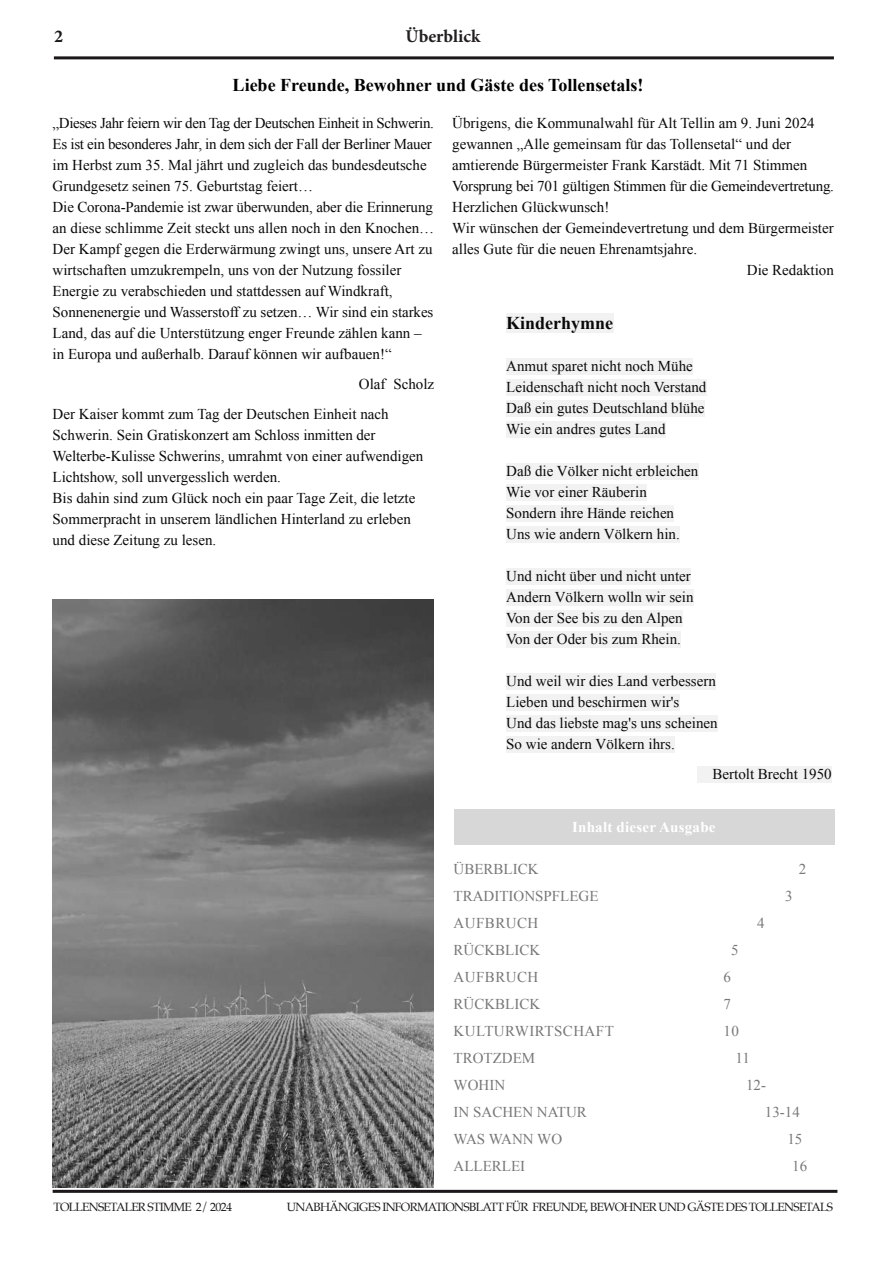
<style>
.page{position:relative;width:893px;height:1263px;background:#fff}
.page>*{position:absolute;margin:0;border:0;box-sizing:border-box;transform-origin:0 0}
.t1{font:700 18px "Times New Roman";color:#000}
.t2{font:700 18px "Times New Roman";color:#09090a}
.t3{font:700 18px "Minion Pro";color:#231f20}
.t4{font:700 18px "Minion Pro";color:#1b171a}
.t5{font:15px/21px "Times New Roman";color:#09090a}
.t6{font:15px "Times New Roman";color:rgb(77 77 77/.76)}
.t7{font:15px "Times New Roman";letter-spacing:.03em;color:rgb(77 77 77/.76)}
.t8{font:700 15px "Times New Roman";letter-spacing:.015em;color:#fff}
.t9{font:12px "Palatino";letter-spacing:-.055em;color:#1b171a}
</style>
<div class="page">
<hr style="left:54px;top:56px;width:780px;height:3px;background:#1b171a">
<hr style="left:53px;top:1190px;width:784px;height:3px;background:#1b171a">
<div style="left:506px;top:313px;width:107px;height:20px;background:#f2f2f2"></div>
<div style="left:506px;top:358px;width:187px;height:16px;background:#f2f2f2"></div>
<div style="left:506px;top:379px;width:200px;height:16px;background:#f2f2f2"></div>
<div style="left:506px;top:400px;width:199px;height:16px;background:#f2f2f2"></div>
<div style="left:506px;top:421px;width:160px;height:16px;background:#f2f2f2"></div>
<div style="left:506px;top:463px;width:192px;height:16px;background:#f2f2f2"></div>
<div style="left:506px;top:484px;width:141px;height:16px;background:#f2f2f2"></div>
<div style="left:506px;top:505px;width:168px;height:16px;background:#f2f2f2"></div>
<div style="left:506px;top:526px;width:174px;height:16px;background:#f2f2f2"></div>
<div style="left:506px;top:568px;width:185px;height:16px;background:#f2f2f2"></div>
<div style="left:506px;top:589px;width:187px;height:16px;background:#f2f2f2"></div>
<div style="left:506px;top:610px;width:177px;height:16px;background:#f2f2f2"></div>
<div style="left:506px;top:631px;width:175px;height:16px;background:#f2f2f2"></div>
<div style="left:506px;top:673px;width:210px;height:16px;background:#f2f2f2"></div>
<div style="left:506px;top:694px;width:173px;height:16px;background:#f2f2f2"></div>
<div style="left:506px;top:715px;width:212px;height:16px;background:#f2f2f2"></div>
<div style="left:506px;top:736px;width:169px;height:16px;background:#f2f2f2"></div>
<div style="left:697px;top:766px;width:135px;height:16px;background:#f2f2f2"></div>
<div style="left:454px;top:809px;width:380px;height:36px;background:#d7d7d7"></div>
<img style="left:53px;top:600px;width:381px;height:588px">
<p class="t4" style="left:54px;top:29px;width:10px">2</p>
<p class="t3" style="left:405px;top:29px;width:76px">Überblick</p>
<p class="t1" style="left:233px;top:79px;width:412px">Liebe Freunde, Bewohner und Gäste des Tollensetals!</p>
<p class="t5" style="left:53px;top:114px;width:383px">„Dieses Jahr feiern wir den Tag der Deutschen Einheit in Schwerin.<br>Es ist ein besonderes Jahr, in dem sich der Fall der Berliner Mauer im Herbst zum 35. Mal jährt und zugleich das bundesdeutsche Grundgesetz seinen 75. Geburtstag feiert…<br>Die Corona-Pandemie ist zwar überwunden, aber die Erinnerung an diese schlimme Zeit steckt uns allen noch in den Knochen… Der Kampf gegen die Erderwärmung zwingt uns, unsere Art zu wirtschaften umzukrempeln, uns von der Nutzung fossiler Energie zu verabschieden und stattdessen auf Windkraft, Sonnenenergie und Wasserstoff zu setzen… Wir sind ein starkes Land, das auf die Unterstützung enger Freunde zählen kann – in Europa und außerhalb. Darauf können wir aufbauen!“</p>
<p class="t5" style="left:53px;top:371px;width:383px;line-height:30px;text-indent:306px">Olaf Scholz<br>Der Kaiser kommt zum Tag der Deutschen Einheit nach</p>
<p class="t5" style="left:53px;top:426px;width:372px">Schwerin. Sein Gratiskonzert am Schloss inmitten der Welterbe-Kulisse Schwerins, umrahmt von einer aufwendigen Lichtshow, soll unvergesslich werden.<br>Bis dahin sind zum Glück noch ein paar Tage Zeit, die letzte Sommerpracht in unserem ländlichen Hinterland zu erleben und diese Zeitung zu lesen.</p>
<p class="t5" style="left:452px;top:114px;width:364px">Übrigens, die Kommunalwahl für Alt Tellin am 9. Juni 2024</p>
<p class="t5" style="left:452px;top:135px;width:340px">gewannen „Alle gemeinsam für das Tollensetal“ und der</p>
<p class="t5" style="left:452px;top:156px;width:357px">amtierende Bürgermeister Frank Karstädt. Mit 71 Stimmen</p>
<p class="t5" style="left:452px;top:177px;width:383px">Vorsprung bei 701 gültigen Stimmen für die Gemeindevertretung.</p>
<p class="t5" style="left:452px;top:198px;width:159px">Herzlichen Glückwunsch!</p>
<p class="t5" style="left:452px;top:219px;width:383px">Wir wünschen der Gemeindevertretung und dem Bürgermeister</p>
<p class="t5" style="left:452px;top:240px;width:246px">alles Gute für die neuen Ehrenamtsjahre.</p>
<p class="t5" style="left:747px;top:261px;width:89px">Die Redaktion</p>
<p class="t2" style="left:506px;top:317px;width:109px">Kinderhymne</p>
<p class="t5" style="left:506px;top:357px;width:202px">Anmut sparet nicht noch Mühe<br>Leidenschaft nicht noch Verstand<br>Daß ein gutes Deutschland blühe<br>Wie ein andres gutes Land</p>
<p class="t5" style="left:506px;top:462px;width:194px">Daß die Völker nicht erbleichen<br>Wie vor einer Räuberin<br>Sondern ihre Hände reichen<br>Uns wie andern Völkern hin.</p>
<p class="t5" style="left:506px;top:567px;width:189px">Und nicht über und nicht unter<br>Andern Völkern wolln wir sein<br>Von der See bis zu den Alpen<br>Von der Oder bis zum Rhein.</p>
<p class="t5" style="left:506px;top:672px;width:213px">Und weil wir dies Land verbessern<br>Lieben und beschirmen wir's<br>Und das liebste mag's uns scheinen<br>So wie andern Völkern ihrs.</p>
<p class="t5" style="left:712px;top:765px;width:121px">Bertolt Brecht 1950</p>
<p class="t8" style="left:572px;top:822px;width:145px">Inhalt dieser Ausgabe</p>
<p class="t6" style="left:454px;top:864px;width:86px">ÜBERBLICK</p>
<p class="t6" style="left:799px;top:864px;width:9px">2</p>
<p class="t6" style="left:454px;top:891px;width:147px">TRADITIONSPFLEGE</p>
<p class="t6" style="left:785px;top:891px;width:9px">3</p>
<p class="t7" style="left:454px;top:918px;width:86px">AUFBRUCH</p>
<p class="t6" style="left:757px;top:918px;width:9px">4</p>
<p class="t6" style="left:454px;top:945px;width:88px">RÜCKBLICK</p>
<p class="t6" style="left:731px;top:945px;width:9px">5</p>
<p class="t7" style="left:454px;top:972px;width:86px">AUFBRUCH</p>
<p class="t6" style="left:724px;top:972px;width:9px">6</p>
<p class="t6" style="left:454px;top:999px;width:88px">RÜCKBLICK</p>
<p class="t6" style="left:724px;top:999px;width:9px">7</p>
<p class="t7" style="left:454px;top:1026px;width:162px">KULTURWIRTSCHAFT</p>
<p class="t6" style="left:723px;top:1026px;width:17px">10</p>
<p class="t6" style="left:454px;top:1053px;width:83px">TROTZDEM</p>
<p class="t6" style="left:736px;top:1053px;width:16px">11</p>
<p class="t6" style="left:454px;top:1080px;width:53px">WOHIN</p>
<p class="t6" style="left:746px;top:1080px;width:21px">12-</p>
<p class="t6" style="left:454px;top:1107px;width:135px">IN SACHEN NATUR</p>
<p class="t6" style="left:765px;top:1107px;width:36px">13-14</p>
<p class="t6" style="left:454px;top:1134px;width:110px">WAS WANN WO</p>
<p class="t6" style="left:787px;top:1134px;width:16px">15</p>
<p class="t6" style="left:454px;top:1161px;width:73px">ALLERLEI</p>
<p class="t6" style="left:792px;top:1161px;width:16px">16</p>
<p class="t9" style="left:54px;top:1201px;width:180px">TOLLENSETALER STIMME 2/ 2024</p>
<p class="t9" style="left:287px;top:1201px;width:548px">UNABHÄNGIGES INFORMATIONSBLATT FÜR FREUNDE, BEWOHNER UND GÄSTE DES TOLLENSETALS</p>
</div>
